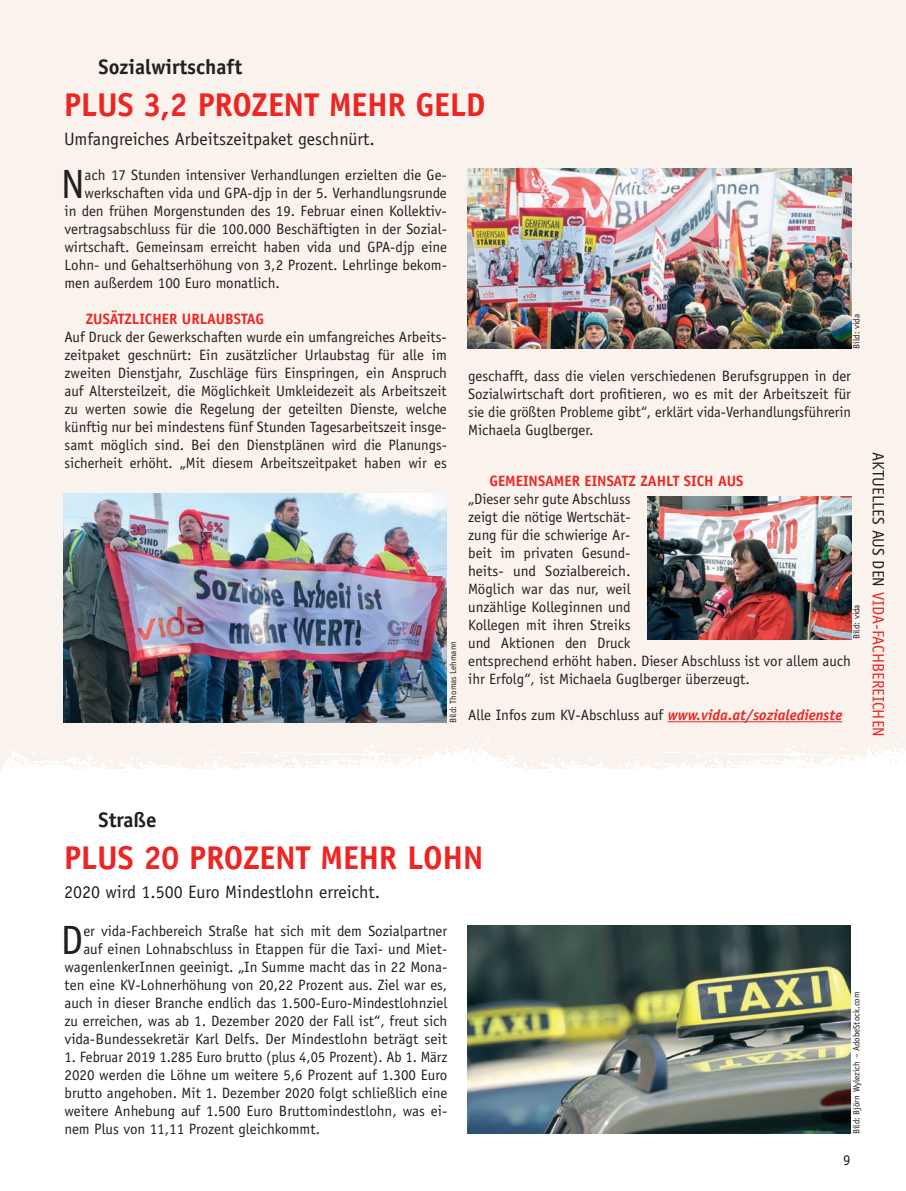
<style>
.page{position:relative;width:906px;height:1191px;background:#fff}
.page>*{position:absolute;margin:0;border:0;box-sizing:border-box;transform-origin:0 0}
.t1{font:40.95px "Officina Sans Std";color:#231f20}
.t2{font:700 33px "Officina Sans Std";letter-spacing:-.01em;color:#ed2624}
.t3{font:700 21px "Officina Sans Std";color:#231f20}
.t4{font:18px "Officina Sans Std";color:#231f20}
.t5{font:16.5px "Officina Sans Std";color:#ed2624}
.t6{font:15px/18px "Officina Sans Std";color:#231f20;text-align:justify}
.t7{font:700 15px "Officina Sans Std";color:#ed2624}
.t8{font:9px "Officina Sans Std";color:#231f20}
.s1{font-weight:700;font-style:italic;color:#ed2624}
.s2{color:#231f20}
</style>
<div class="page">
<div style="left:0;top:0;width:906px;height:772px;background:#faf3ed"></div>
<svg style="left:0;top:734px;width:906px;height:39px"></svg>
<hr style="left:667px;top:721px;width:175px;height:1px;background:#ed2624">
<img style="left:468px;top:925px;width:383px;height:208px">
<img style="left:64px;top:493px;width:383px;height:229px">
<img style="left:468px;top:168px;width:383px;height:181px">
<img style="left:647px;top:496px;width:204px;height:143px">
<h3 class="t3" style="left:99px;top:53px;width:145px">Sozialwirtschaft</h3>
<h2 class="t2" style="left:64px;top:84px;width:423px">PLUS 3,2 PROZENT MEHR GELD</h2>
<p class="t4" style="left:64px;top:129px;width:309px">Umfangreiches Arbeitszeitpaket geschnürt.</p>
<h1 class="t1" style="left:61px;top:160px;width:25px">N</h1>
<p class="t6" style="left:85px;top:166px;width:364px">ach 17 Stunden intensiver Verhandlungen erzielten die Ge-</p>
<p class="t6" style="left:85px;top:184px;width:364px">werkschaften vida und GPA-djp in der 5. Verhandlungsrunde</p>
<p class="t6" style="left:64px;top:202px;width:384px">in den frühen Morgenstunden des 19. Februar einen Kollektiv-</p>
<p class="t6" style="left:64px;top:220px;width:384px">vertragsabschluss für die 100. 000 Beschäftigten in der Sozial-</p>
<p class="t6" style="left:64px;top:238px;width:384px">wirtschaft. Gemeinsam erreicht haben vida und GPA-djp eine</p>
<p class="t6" style="left:64px;top:256px;width:384px">Lohn- und Gehaltserhöhung von 3,2 Prozent. Lehrlinge bekom-</p>
<p class="t6" style="left:64px;top:274px;width:214px">men außerdem 100 Euro monatlich.</p>
<p class="t7" style="left:86px;top:310px;width:180px">ZUSÄTZLICHER URLAUBSTAG</p>
<p class="t6" style="left:64px;top:328px;width:384px">Auf Druck der Gewerkschaften wurde ein umfangreiches Arbeits&shy;zeitpaket geschnürt: Ein zusätzlicher Urlaubstag für alle im zweiten Dienstjahr, Zuschläge fürs Einspringen, ein Anspruch auf Altersteilzeit, die Möglichkeit Umkleidezeit als Arbeitszeit zu werten sowie die Regelung der geteilten Dienste, welche künftig nur bei mindestens fünf Stunden Tagesarbeitszeit insge&shy;samt möglich sind. Bei den Dienstplänen wird die Planungs&shy;sicherheit erhöht. „Mit diesem Arbeitszeitpaket haben wir es</p>
<p class="t8" style="left:448px;top:723px;width:84px;rotate:-90deg">Bild: Thomas Lehmann</p>
<p class="t8" style="left:851px;top:349px;width:36px;rotate:-90deg">Bild: vida</p>
<p class="t6" style="left:468px;top:367px;width:384px">geschafft, dass die vielen verschiedenen Berufsgruppen in der Sozialwirtschaft dort profitieren, wo es mit der Arbeitszeit für sie die größten Probleme gibt“, erklärt vida-Verhandlungsführerin Michaela Guglberger.</p>
<p class="t7" style="left:489px;top:472px;width:255px">GEMEINSAMER EINSATZ ZAHLT SICH AUS</p>
<p class="t6" style="left:468px;top:490px;width:384px;text-align:left">„Dieser sehr gute Abschluss<br>zeigt die nötige Wertschät-<br>zung für die schwierige Ar-<br>beit im privaten Gesund-<br>heits- und Sozialbereich.<br>Möglich war das nur, weil<br>unzählige Kolleginnen und<br>Kollegen mit ihren Streiks<br>und Aktionen den Druck<br>entsprechend erhöht haben. Dieser Abschluss ist vor allem auch ihr Erfolg“, ist Michaela Guglberger überzeugt.</p>
<p class="t6" style="left:468px;top:706px;width:375px">Alle Infos zum KV-Abschluss auf <span class="s1">www.vida.at/sozialedienste</span></p>
<p class="t8" style="left:851px;top:639px;width:36px;rotate:-90deg">Bild: vida</p>
<p class="t5" style="left:888px;top:452px;width:286px;rotate:90deg"><span class="s2">AKTUELLES AUS DEN</span> VIDA-FACHBEREICHEN</p>
<h3 class="t3" style="left:99px;top:806px;width:59px">Straße</h3>
<h2 class="t2" style="left:64px;top:836px;width:421px">PLUS 20 PROZENT MEHR LOHN</h2>
<p class="t4" style="left:64px;top:881px;width:314px">2020 wird 1. 500 Euro Mindestlohn erreicht.</p>
<p class="t6" style="left:64px;top:922px;width:384px;text-align:right">er vida-Fachbereich Straße hat sich mit dem Sozialpartner auf einen Lohnabschluss in Etappen für die Taxi- und Miet&shy;wagenlenkerInnen geeinigt. „In Summe macht das in 22 Mona&shy;ten eine KV-Lohnerhöhung von 20,22 Prozent aus. Ziel war es, auch in dieser Branche endlich das 1. 500-Euro-Mindestlohnziel zu erreichen, was ab 1. Dezember 2020 der Fall ist“, freut sich vida-Bundessekretär Karl Delfs. Der Mindestlohn beträgt seit</p>
<p class="t6" style="left:64px;top:1048px;width:384px">1. Februar 2019 1. 285 Euro brutto (plus 4,05 Prozent). Ab 1. März 2020 werden die Löhne um weitere 5,6 Prozent auf 1. 300 Euro brutto angehoben. Mit 1. Dezember 2020 folgt schließlich eine weitere Anhebung auf 1. 500 Euro Bruttomindestlohn, was ei&shy;nem Plus von 11,11 Prozent gleichkommt.</p>
<h1 class="t1" style="left:61px;top:916px;width:24px">D</h1>
<p class="t8" style="left:851px;top:1134px;width:144px;rotate:-90deg">Bild: Björn Wylezich – AdobeStock. com</p>
<p class="t6" style="left:843px;top:1150px;width:9px">9</p>
</div>
